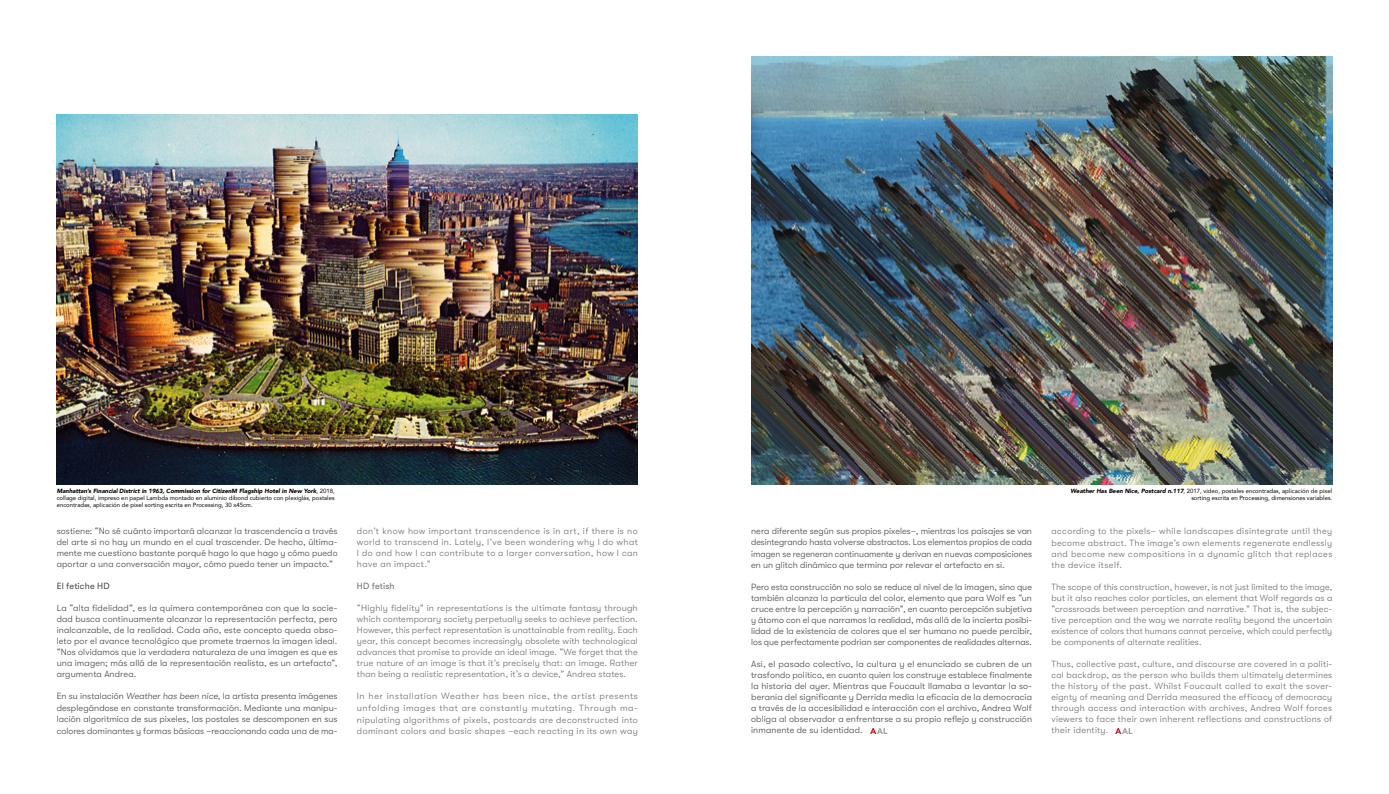
<style>
.page{position:relative;width:1389px;height:794px;background:#fff}
.page>*{position:absolute;margin:0;border:0;box-sizing:border-box;transform-origin:0 0}
.t1{font:300 9px/11px "GT Walsheim";letter-spacing:.005em;color:#484847;text-align:justify}
.t2{font:300 9px/11px "GT Walsheim";letter-spacing:.04em;color:#6e6e6e;text-align:justify}
.t3{font:9px "GT Walsheim";letter-spacing:.015em;color:#484847}
.t4{font:9px "GT Walsheim";letter-spacing:.015em;color:#6e6e6e}
.t5{font:6px/7.2px "Avenir";color:#000;text-align:justify}
.s1{font-weight:900;font-style:italic}
.s2{font-style:italic}
</style>
<div class="page">
<img style="left:57px;top:115px;width:581px;height:369px">
<img style="left:751px;top:57px;width:581px;height:427px">
<svg style="left:870px;top:728px;width:17px;height:6px"></svg>
<svg style="left:1115px;top:728px;width:17px;height:6px"></svg>
<p class="t5" style="left:57px;top:486px;width:280px"><span class="s1">Manhattan’s Financial District in 1963, Commission for CitizenM Flagship Hotel in New York</span>, 2018, collage digital, impreso en papel Lambda montado en aluminio dibond cubierto con plexiglás, postales encontradas, aplicación de pixel sorting escrita en Processing, 30 x45cm.</p>
<p class="t1" style="left:57px;top:525px;width:282px">sostiene: “No sé cuánto importará alcanzar la trascendencia a través del arte si no hay un mundo en el cual trascender. De hecho, última&shy;mente me cuestiono bastante porqué hago lo que hago y cómo puedo aportar a una conversación mayor, cómo puedo tener un impacto.”</p>
<p class="t3" style="left:57px;top:580px;width:54px">El fetiche HD</p>
<p class="t1" style="left:57px;top:602px;width:282px">La “alta fidelidad”, es la quimera contemporánea con que la socie&shy;dad busca continuamente alcanzar la representación perfecta, pero inalcanzable, de la realidad. Cada año, este concepto queda obso&shy;leto por el avance tecnológico que promete traernos la imagen ideal. “Nos olvidamos que la verdadera naturaleza de una imagen es que es una imagen; más allá de la representación realista, es un artefacto”, argumenta Andrea.</p>
<p class="t1" style="left:57px;top:690px;width:282px;line-height:11.5px">En su instalación <span class="s2">Weather has been nice</span>, la artista presenta imágenes desplegándose en constante transformación. Mediante una manipu&shy;lación algorítmica de sus pixeles, las postales se descomponen en sus colores dominantes y formas básicas –reaccionando cada una de ma-</p>
<p class="t2" style="left:357px;top:525px;width:282px">don’t know how important transcendence is in art, if there is no world to transcend in. Lately, I’ve been wondering why I do what I do and how I can contribute to a larger conversation, how I can have an impact.”</p>
<p class="t4" style="left:357px;top:580px;width:39px">HD fetish</p>
<p class="t2" style="left:357px;top:602px;width:282px">“Highly fidelity” in representations is the ultimate fantasy through which contemporary society perpetually seeks to achieve perfection.<br>However, this perfect representation is unattainable from reality. Each year, this concept becomes increasingly obsolete with technological advances that promise to provide an ideal image. “We forget that the true nature of an image is that it’s precisely that: an image. Rather than being a realistic representation, it’s a device,” Andrea states.</p>
<p class="t2" style="left:357px;top:690px;width:282px;line-height:12px">In her installation Weather has been nice, the artist presents unfolding images that are constantly mutating. Through ma&shy;nipulating algorithms of pixels, postcards are deconstructed into</p>
<p class="t2" style="left:357px;top:725px;width:282px">dominant colors and basic shapes –each reacting in its own way</p>
<p class="t1" style="left:751px;top:525px;width:282px;line-height:11.5px">nera diferente según sus propios pixeles–, mientras los paisajes se van desintegrando hasta volverse abstractos. Los elementos propios de cada imagen se regeneran continuamente y derivan en nuevas composiciones en un glitch dinámico que termina por relevar el artefacto en sí.</p>
<p class="t1" style="left:751px;top:582px;width:282px">Pero esta construcción no solo se reduce al nivel de la imagen, sino que también alcanza la partícula del color, elemento que para Wolf es “un cruce entre la percepción y narración”, en cuanto percepción subjetiva y átomo con el que narramos la realidad, más allá de la incierta posibi&shy;lidad de la existencia de colores que el ser humano no puede percibir, los que perfectamente podrían ser componentes de realidades alternas.</p>
<p class="t1" style="left:751px;top:659px;width:282px">Así, el pasado colectivo, la cultura y el enunciado se cubren de un trasfondo político, en cuanto quien los construye establece finalmente la historia del ayer. Mientras que Foucault llamaba a levantar la so&shy;beranía del significante y Derrida medía la eficacia de la democracia a través de la accesibilidad e interacción con el archivo, Andrea Wolf obliga al observador a enfrentarse a su propio reflejo y construcción inmanente de su identidad.</p>
<p class="t5" style="left:1070px;top:486px;width:263px;text-align:right"><span class="s1">Weather Has Been Nice, Postcard n.117</span>, 2017, video, postales encontradas, aplicación de pixel sorting escrita en Processing, dimensiones variables.</p>
<p class="t2" style="left:1051px;top:525px;width:282px;line-height:12px">according to the pixels– while landscapes disintegrate until they become abstract. The image’s own elements regenerate endlessly</p>
<p class="t2" style="left:1051px;top:548px;width:282px">and become new compositions in a dynamic glitch that replaces the device itself.</p>
<p class="t2" style="left:1051px;top:581px;width:282px">The scope of this construction, however, is not just limited to the image, but it also reaches color particles, an element that Wolf regards as a “crossroads between perception and narrative.” That is, the subjec&shy;tive perception and the way we narrate reality beyond the uncertain existence of colors that humans cannot perceive, which could perfectly be components of alternate realities.</p>
<p class="t2" style="left:1051px;top:658px;width:282px">Thus, collective past, culture, and discourse are covered in a politi&shy;cal backdrop, as the person who builds them ultimately determines the history of the past. Whilst Foucault called to exalt the sover&shy;eignty of meaning and Derrida measured the efficacy of democracy through access and interaction with archives, Andrea Wolf forces viewers to face their own inherent reflections and constructions of their identity.</p>
</div>
